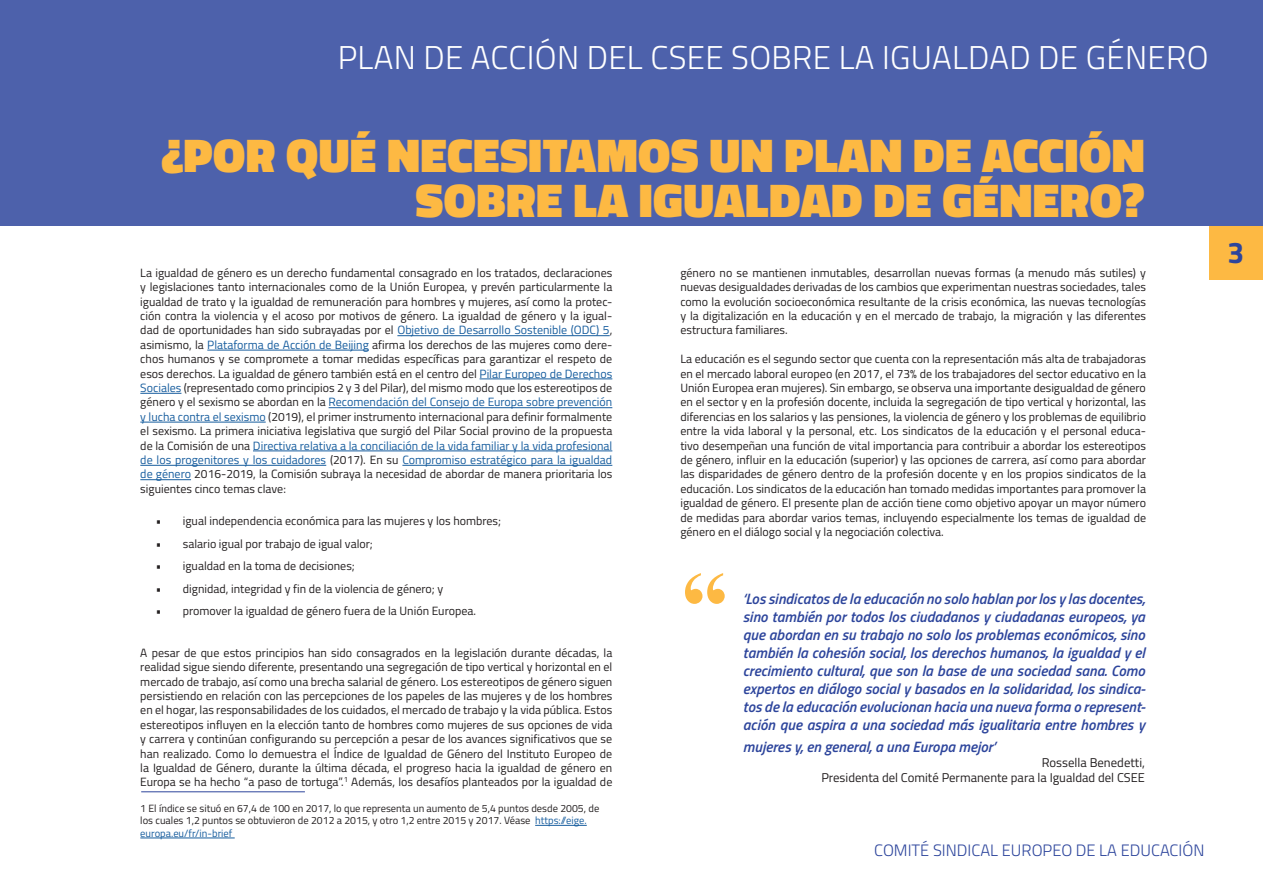
<style>
.page{position:relative;width:1263px;height:893px;background:#fff}
.page>*{position:absolute;margin:0;border:0;box-sizing:border-box;transform-origin:0 0}
.t1{font:700 94.5px "Times New Roman";color:#fdb943}
.t2{font:900 48px/45px "Titillium";letter-spacing:.01em;color:#fdb943;text-align:right}
.t3{font:300 33px "Titillium";letter-spacing:.01em;color:#fff}
.t4{font:700 30px "Titillium";color:#2d459c}
.t5{font:300 16.5px "Titillium";color:#2d459c}
.t6{font:italic 600 15px/18px "Titillium";color:#2d459c;text-align:justify}
.t7{font:12.75px/15.3px "Titillium";color:#231f20;text-align:right}
.t8{font:12px/14.4px "Titillium";color:#231f20;text-align:justify}
.t9{font:10.5px/12.6px "Titillium";color:#231f20}
.s1{color:#175d9e}
</style>
<div class="page">
<div style="left:0;top:0;width:1263px;height:225px;background:#4d61ab"></div>
<div style="left:1209px;top:226px;width:54px;height:54px;background:#fdb943"></div>
<hr style="left:535px;top:825px;width:52px;height:1px;background:#175d9e">
<hr style="left:140px;top:838px;width:95px;height:1px;background:#175d9e">
<hr style="left:141px;top:791px;width:164px;height:1px;background:#2d459c">
<hr style="left:397px;top:335px;width:213px;height:1px;background:#175d9e">
<hr style="left:207px;top:350px;width:162px;height:1px;background:#175d9e">
<hr style="left:480px;top:379px;width:132px;height:1px;background:#175d9e">
<hr style="left:140px;top:393px;width:41px;height:1px;background:#175d9e">
<hr style="left:329px;top:407px;width:283px;height:1px;background:#175d9e">
<hr style="left:140px;top:422px;width:126px;height:1px;background:#175d9e">
<hr style="left:253px;top:451px;width:359px;height:1px;background:#175d9e">
<hr style="left:140px;top:465px;width:186px;height:1px;background:#175d9e">
<hr style="left:402px;top:465px;width:210px;height:1px;background:#175d9e">
<hr style="left:140px;top:479px;width:51px;height:1px;background:#175d9e">
<h3 class="t3" style="left:338px;top:34px;width:872px">PLAN DE ACCIÓN DEL CSEE SOBRE LA IGUALDAD DE GÉNERO</h3>
<h2 class="t2" style="left:162px;top:133px;width:985px">¿POR QUÉ NECESITAMOS UN PLAN DE ACCIÓN<br>SOBRE LA IGUALDAD DE GÉNERO?</h2>
<p class="t8" style="left:140px;top:265px;width:474px">La igualdad de género es un derecho fundamental consagrado en los tratados, declaraciones y legislaciones tanto internacionales como de la Unión Europea, y prevén particularmente la igualdad de trato y la igualdad de remuneración para hombres y mujeres, así como la protec&shy;ción contra la violencia y el acoso por motivos de género. La igualdad de género y la igual&shy;dad de oportunidades han sido subrayadas por el <span class="s1">Objetivo de Desarrollo Sostenible (ODC) 5</span>, asimismo, la <span class="s1">Plataforma de Acción de Beijing</span> afirma los derechos de las mujeres como dere&shy;chos humanos y se compromete a tomar medidas específicas para garantizar el respeto de esos derechos. La igualdad de género también está en el centro del <span class="s1">Pilar Europeo de Derechos Sociales</span> (representado como principios 2 y 3 del Pilar), del mismo modo que los estereotipos de género y el sexismo se abordan en la <span class="s1">Recomendación del Consejo de Europa sobre prevención y lucha contra el sexismo</span> (2019), el primer instrumento internacional para definir formalmente el sexismo. La primera iniciativa legislativa que surgió del Pilar Social provino de la propuesta de la Comisión de una <span class="s1">Directiva relativa a la conciliación de la vida familiar y la vida profesional de los progenitores y los cuidadores</span> (2017). En su <span class="s1">Compromiso estratégico para la igualdad de género</span> 2016-2019, la Comisión subraya la necesidad de abordar de manera prioritaria los siguientes cinco temas clave:</p>
<p class="t8" style="left:156px;top:513px;width:347px">• igual independencia económica para las mujeres y los hombres;</p>
<p class="t8" style="left:156px;top:536px;width:219px">• salario igual por trabajo de igual valor;</p>
<p class="t8" style="left:156px;top:558px;width:201px">• igualdad en la toma de decisiones;</p>
<p class="t8" style="left:156px;top:581px;width:289px">• dignidad, integridad y fin de la violencia de género; y</p>
<p class="t8" style="left:156px;top:603px;width:322px">• promover la igualdad de género fuera de la Unión Europea.</p>
<p class="t8" style="left:140px;top:645px;width:474px">A pesar de que estos principios han sido consagrados en la legislación durante décadas, la realidad sigue siendo diferente, presentando una segregación de tipo vertical y horizontal en el mercado de trabajo, así como una brecha salarial de género. Los estereotipos de género siguen persistiendo en relación con las percepciones de los papeles de las mujeres y de los hombres en el hogar, las responsabilidades de los cuidados, el mercado de trabajo y la vida pública. Estos estereotipos influyen en la elección tanto de hombres como mujeres de sus opciones de vida y carrera y continúan configurando su percepción a pesar de los avances significativos que se han realizado. Como lo demuestra el Índice de Igualdad de Género del Instituto Europeo de la Igualdad de Género, durante la última década, el progreso hacia la igualdad de género en Europa se ha hecho “a paso de tortuga”.<sup>1</sup> Además, los desafíos planteados por la igualdad de</p>
<p class="t9" style="left:140px;top:801px;width:460px">1 El índice se situó en 67,4 de 100 en 2017, lo que representa un aumento de 5,4 puntos desde 2005, de los cuales 1,2 puntos se obtuvieron de 2012 a 2015, y otro 1,2 entre 2015 y 2017. Véase <span class="s1">https://eige. europa.eu/fr/in-brief</span></p>
<p class="t8" style="left:680px;top:265px;width:467px">género no se mantienen inmutables, desarrollan nuevas formas (a menudo más sutiles) y nuevas desigualdades derivadas de los cambios que experimentan nuestras sociedades, tales como la evolución socioeconómica resultante de la crisis económica, las nuevas tecnologías y la digitalización en la educación y en el mercado de trabajo, la migración y las diferentes estructura familiares.</p>
<p class="t8" style="left:680px;top:351px;width:467px">La educación es el segundo sector que cuenta con la representación más alta de trabajadoras en el mercado laboral europeo (en 2017, el 73% de los trabajadores del sector educativo en la Unión Europea eran mujeres). Sin embargo, se observa una importante desigualdad de género en el sector y en la profesión docente, incluida la segregación de tipo vertical y horizontal, las diferencias en los salarios y las pensiones, la violencia de género y los problemas de equilibrio entre la vida laboral y la personal, etc. Los sindicatos de la educación y el personal educa&shy;tivo desempeñan una función de vital importancia para contribuir a abordar los estereotipos de género, influir en la educación (superior) y las opciones de carrera, así como para abordar las disparidades de género dentro de la profesión docente y en los propios sindicatos de la educación. Los sindicatos de la educación han tomado medidas importantes para promover la igualdad de género. El presente plan de acción tiene como objetivo apoyar un mayor número de medidas para abordar varios temas, incluyendo especialmente los temas de igualdad de género en el diálogo social y la negociación colectiva.</p>
<h1 class="t1" style="left:681px;top:537px;width:49px">“</h1>
<p class="t6" style="left:743px;top:589px;width:404px">‘Los sindicatos de la educación no solo hablan por los y las docentes, sino también por todos los ciudadanos y ciudadanas europeos, ya que abordan en su trabajo no solo los problemas económicos, sino también la cohesión social, los derechos humanos, la igualdad y el crecimiento cultural, que son la base de una sociedad sana. Como expertos en diálogo social y basados en la solidaridad, los sindica&shy;tos de la educación evolucionan hacia una nueva forma o represent&shy;ación que aspira a una sociedad más igualitaria entre hombres y</p>
<p class="t6" style="left:743px;top:737px;width:254px">mujeres y, en general, a una Europa mejor’</p>
<p class="t7" style="left:821px;top:754px;width:325px">Rossella Benedetti,<br>Presidenta del Comité Permanente para la Igualdad del CSEE</p>
<h3 class="t5" style="left:874px;top:838px;width:332px">COMITÉ SINDICAL EUROPEO DE LA EDUCACIÓN</h3>
<h3 class="t4" style="left:1227px;top:229px;width:18px">3</h3>
</div>
